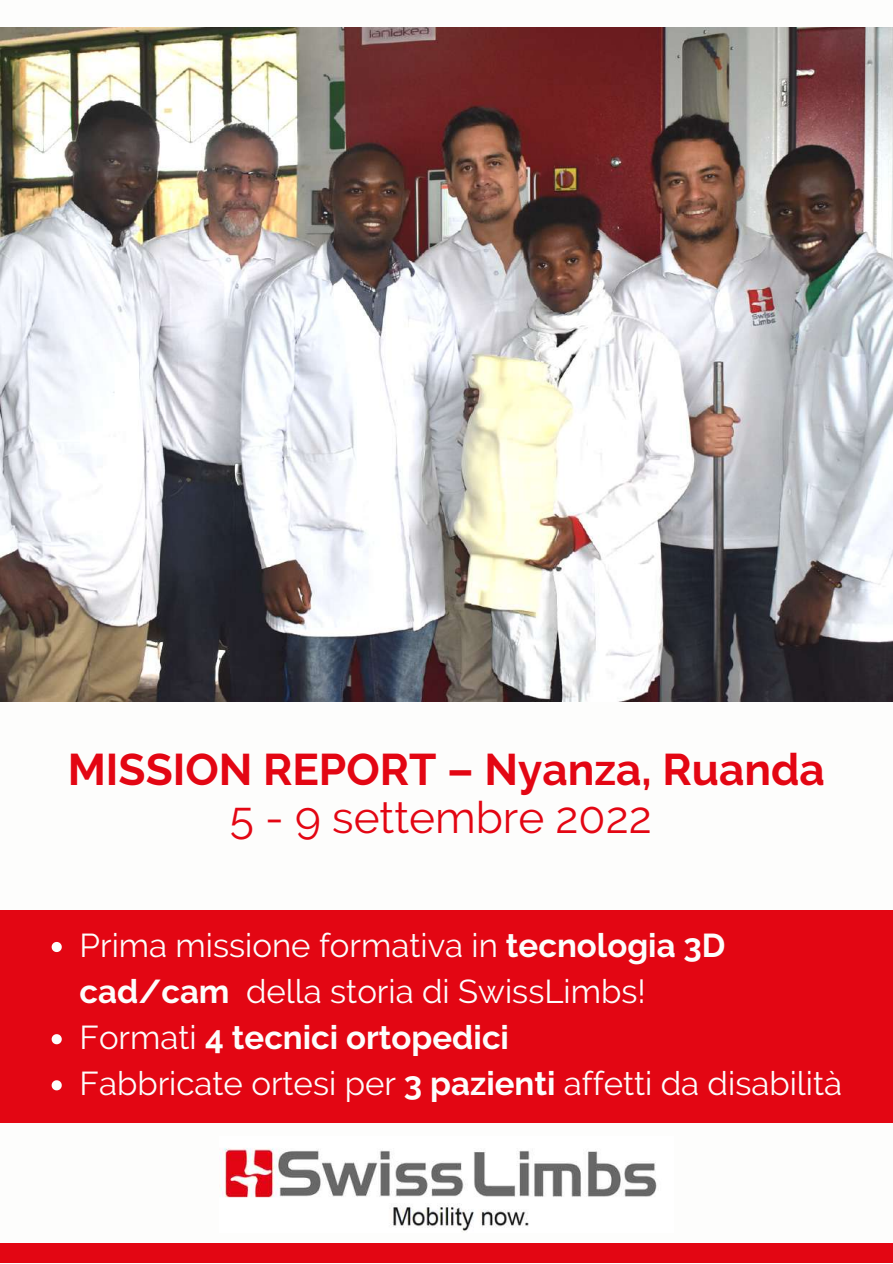
<style>
.page{position:relative;width:893px;height:1264px;background:#fff}
.page>*{position:absolute;margin:0;border:0;box-sizing:border-box;transform-origin:0 0}
.t1{font:700 44.1px "Raleway";color:#e30613}
.t2{font:44.1px "Raleway";color:#e30613}
.t3{font:33px/46px "Raleway";color:#fdfdfc}
.s1{font-weight:700}
</style>
<div class="page">
<div style="left:0;top:1242px;width:892px;height:20px;background:#e30613"></div>
<img style="left:219px;top:1148px;width:438px;height:84px">
<img style="left:0;top:28px;width:892px;height:673px">
<div style="left:0;top:909px;width:892px;height:213px;background:#e30613"></div>
<svg style="left:52px;top:942px;width:10px;height:10px"></svg>
<svg style="left:52px;top:1034px;width:10px;height:10px"></svg>
<svg style="left:52px;top:1080px;width:10px;height:10px"></svg>
<h1 class="t1" style="left:68px;top:743px;width:758px">MISSION REPORT – Nyanza, Ruanda</h1>
<h1 class="t2" style="left:230px;top:791px;width:423px">5 - 9 settembre 2022</h1>
<p class="t3" style="left:80px;top:921px;width:764px">Prima missione formativa in <span class="s1">tecnologia 3D cad/cam</span> della storia di SwissLimbs!<br>Formati <span class="s1">4 tecnici ortopedici<br></span>Fabbricate ortesi per <span class="s1">3 pazienti</span> affetti da disabilità</p>
</div>
